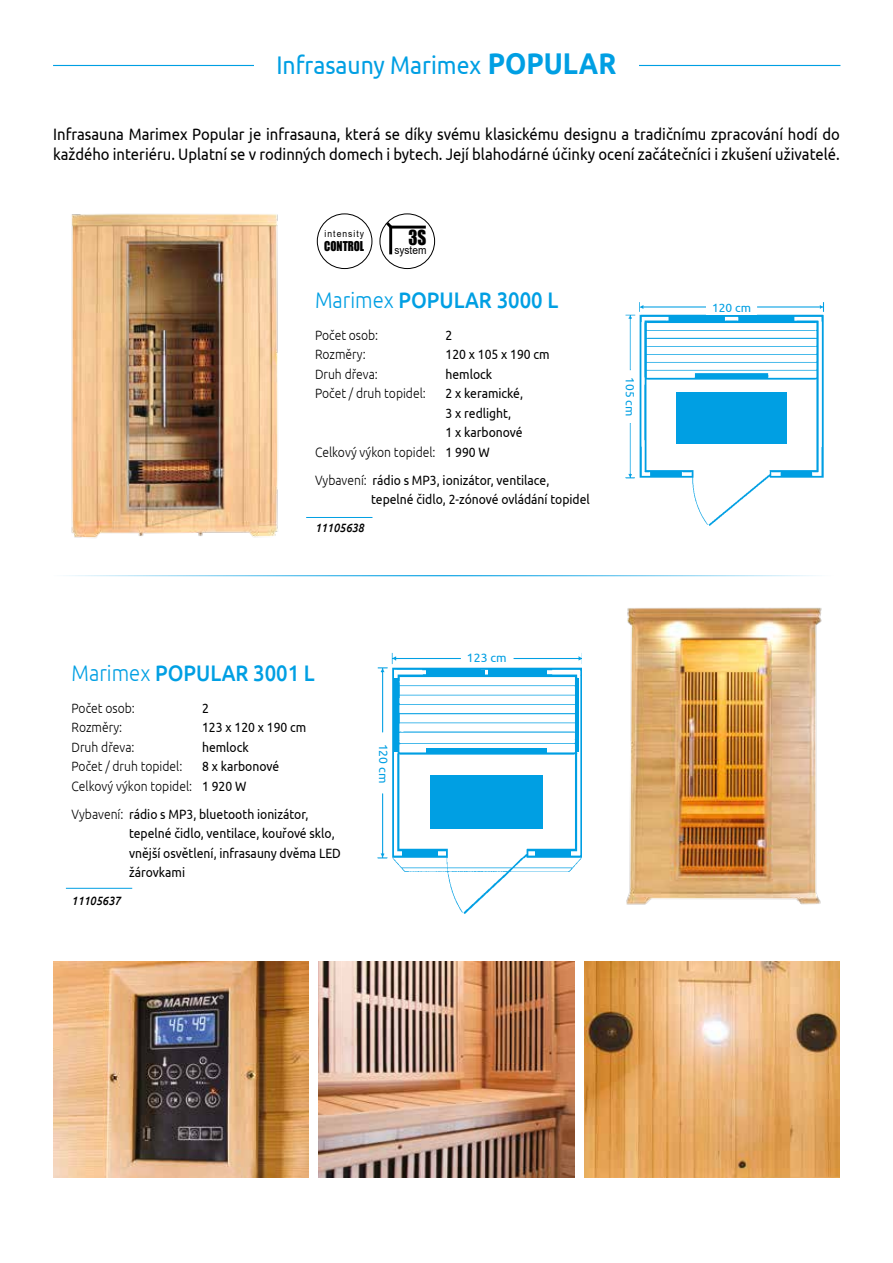
<style>
.page{position:relative;width:893px;height:1263px;background:#fff}
.page>*{position:absolute;margin:0;border:0;box-sizing:border-box;transform-origin:0 0}
.t1{font:25.5px "Ubuntu";color:#009fe3;scale:.9 1}
.t2{font:500 22.5px "Ubuntu";color:#009fe3;scale:.9 1}
.t3{font:19.05px "Impact";color:#000;scale:.9 1}
.t4{font:16.5px/19.5px "Ubuntu";color:#000;scale:.9 1}
.t5{font:13.5px/19.5px "Ubuntu";color:#000;scale:.9 1}
.t6{font:300 13.5px/19.5px "Ubuntu";color:#000;scale:.9 1}
.t7{font:12.45px "Impact";color:#000;scale:.9 1}
.t8{font:12.15px "Ubuntu";color:#009fe3}
.t9{font:italic 500 12px "Ubuntu";color:#000;scale:.9 1}
.t10{font:12px "Ubuntu";color:#009fe3}
.t11{font:11.25px "Arial";color:#000;scale:.9 1}
.t12{font:9.45px "Arial";letter-spacing:.12em;color:#000;scale:.9 1}
.s1{font-weight:700;font-size:30px}
.s2{font-weight:300}
.s3{font-weight:400}
</style>
<div class="page">
<img style="left:626px;top:607px;width:196px;height:298px">
<img style="left:71px;top:213px;width:207px;height:325px">
<hr style="left:53px;top:65px;width:787px;height:1px;background:#009fe3">
<div style="left:254px;top:43px;width:385px;height:39px;background:#fff"></div>
<hr style="left:53px;top:575px;width:787px;height:1px;background:#009fe3">
<img style="left:319px;top:961px;width:255px;height:217px">
<img style="left:585px;top:961px;width:255px;height:217px">
<img style="left:53px;top:961px;width:255px;height:217px">
<div style="left:317px;top:213px;width:55px;height:56px;border:1px solid #000;border-radius:50%"></div>
<svg style="left:383px;top:219px;width:11px;height:38px"></svg>
<hr style="left:391px;top:226px;width:35px;height:3px;background:#000">
<div style="left:379px;top:213px;width:56px;height:56px;border:1px solid #000;border-radius:50%"></div>
<hr style="left:306px;top:517px;width:66px;height:1px;background:#009fe3">
<hr style="left:66px;top:888px;width:66px;height:1px;background:#009fe3">
<img style="left:625px;top:302px;width:200px;height:224px">
<div style="left:706px;top:299px;width:51px;height:16px;background:#fff"></div>
<div style="left:623px;top:371px;width:15px;height:51px;background:#fff"></div>
<div style="left:676px;top:393px;width:111px;height:51px;background:#009fe3"></div>
<img style="left:377px;top:652px;width:204px;height:262px">
<div style="left:461px;top:650px;width:51px;height:15px;background:#fff"></div>
<div style="left:376px;top:733px;width:16px;height:60px;background:#fff"></div>
<div style="left:426px;top:670px;width:59px;height:5px;background:#009fe3"></div>
<div style="left:488px;top:669px;width:59px;height:7px;background:#009fe3"></div>
<hr style="left:575px;top:678px;width:4px;height:73px;background:#009fe3">
<hr style="left:426px;top:749px;width:121px;height:4px;background:#009fe3">
<div style="left:393px;top:678px;width:5px;height:73px;background:#009fe3"></div>
<div style="left:403px;top:850px;width:35px;height:7px;background:#009fe3"></div>
<div style="left:535px;top:850px;width:36px;height:6px;background:#009fe3"></div>
<div style="left:431px;top:775px;width:112px;height:54px;background:#009fe3"></div>
<h1 class="t1" style="left:276px;top:49px;width:379px">Infrasauny Marimex <span class="s1">POPULAR</span></h1>
<p class="t4" style="left:53px;top:124px;width:876px">Infrasauna Marimex Popular je infrasauna, která se díky svému klasickému designu a tradičnímu zpracování hodí do každého interiéru. Uplatní se v rodinných domech i bytech. Její blahodárné účinky ocení začátečníci i zkušení uživatelé.</p>
<p class="t12" style="left:325px;top:227px;width:45px">intensity</p>
<p class="t7" style="left:324px;top:236px;width:46px">CONTROL</p>
<h3 class="t3" style="left:408px;top:223px;width:21px">3S</h3>
<p class="t11" style="left:394px;top:243px;width:37px">system</p>
<h2 class="t2" style="left:315px;top:285px;width:272px"><span class="s2">Marimex</span> POPULAR 3000 L</h2>
<p class="t6" style="left:315px;top:325px;width:72px">Počet osob:</p>
<p class="t5" style="left:445px;top:325px;width:9px">2</p>
<p class="t6" style="left:315px;top:345px;width:58px">Rozměry:</p>
<p class="t5" style="left:445px;top:344px;width:117px">120 x 105 x 190 cm</p>
<p class="t6" style="left:315px;top:364px;width:71px">Druh dřeva:</p>
<p class="t5" style="left:445px;top:364px;width:53px">hemlock</p>
<p class="t6" style="left:315px;top:384px;width:125px">Počet / druh topidel:</p>
<p class="t5" style="left:445px;top:383px;width:88px">2 x keramické,</p>
<p class="t5" style="left:445px;top:403px;width:74px">3 x redlight,</p>
<p class="t5" style="left:445px;top:422px;width:87px">1 x karbonové</p>
<p class="t6" style="left:315px;top:442px;width:196px">Celkový výkon topidel: <span class="s3">1 990 W</span></p>
<p class="t5" style="left:371px;top:470px;width:244px;text-indent:-56px"><span class="s2">Vybavení:</span> rádio s MP3, ionizátor, ventilace, tepelné čidlo, 2-zónové ovládání topidel</p>
<p class="t9" style="left:315px;top:521px;width:56px">11105638</p>
<p class="t10" style="left:637px;top:377px;width:40px;rotate:90deg">105 cm</p>
<h2 class="t2" style="left:72px;top:658px;width:272px"><span class="s2">Marimex</span> POPULAR 3001 L</h2>
<p class="t6" style="left:72px;top:698px;width:72px">Počet osob:</p>
<p class="t5" style="left:202px;top:698px;width:9px">2</p>
<p class="t6" style="left:72px;top:717px;width:58px">Rozměry:</p>
<p class="t5" style="left:202px;top:717px;width:117px">123 x 120 x 190 cm</p>
<p class="t6" style="left:72px;top:737px;width:71px">Druh dřeva:</p>
<p class="t5" style="left:202px;top:737px;width:53px">hemlock</p>
<p class="t6" style="left:72px;top:756px;width:125px">Počet / druh topidel:</p>
<p class="t6" style="left:72px;top:756px;width:232px;text-indent:131px"><span class="s3">8 x karbonové<br></span>Celkový výkon topidel: <span class="s3">1 920 W</span></p>
<p class="t5" style="left:129px;top:804px;width:237px;text-indent:-57px"><span class="s2">Vybavení:</span> rádio s MP3, bluetooth ionizátor, tepelné čidlo, ventilace, kouřové sklo, vnější osvětlení, infrasauny dvěma LED žárovkami</p>
<p class="t9" style="left:72px;top:894px;width:56px">11105637</p>
<p class="t8" style="left:391px;top:743px;width:41px;rotate:90deg">120 cm</p>
<p class="t8" style="left:467px;top:651px;width:41px">123 cm</p>
<p class="t10" style="left:712px;top:300px;width:40px">120 cm</p>
</div>
